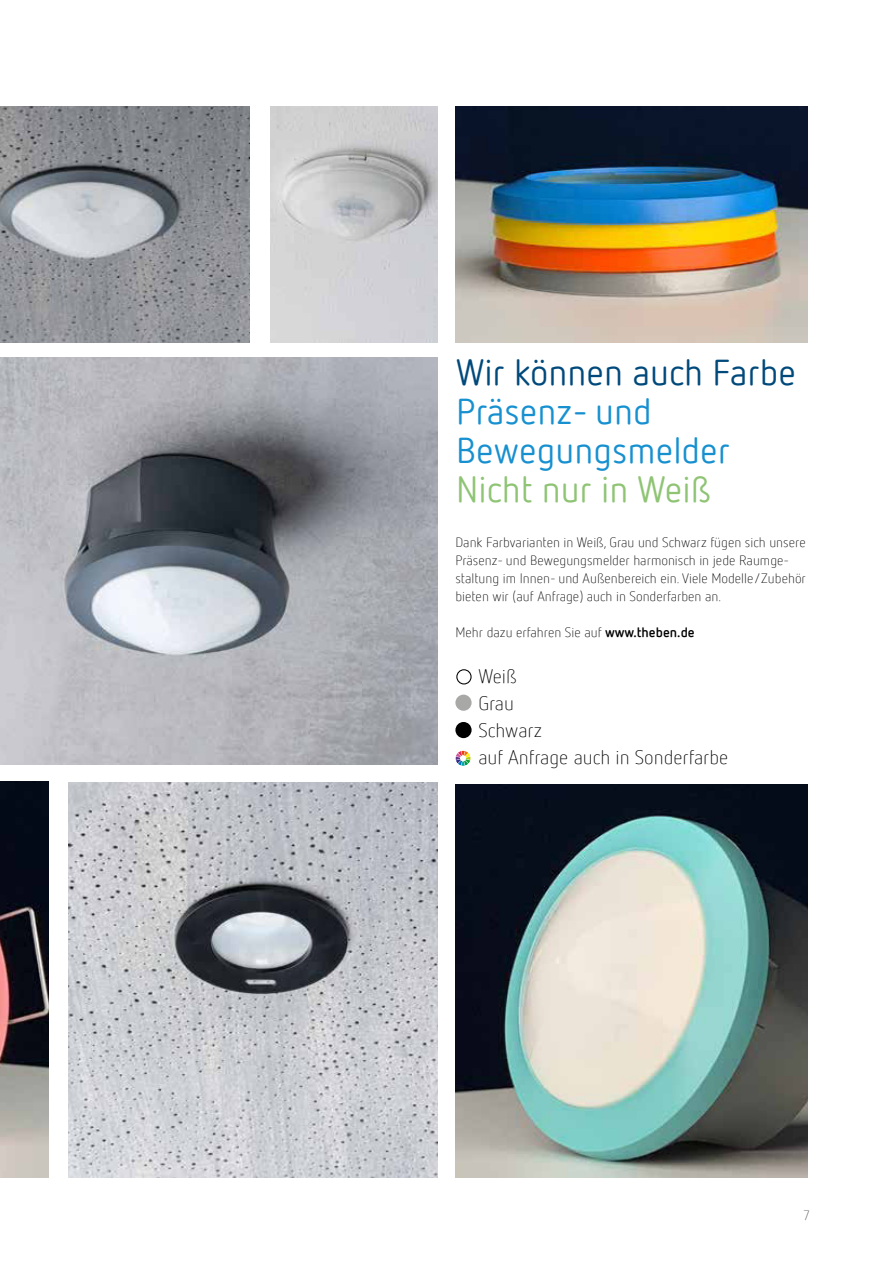
<style>
.page{position:relative;width:893px;height:1263px;background:#fff}
.page>*{position:absolute;margin:0;border:0;box-sizing:border-box;transform-origin:0 0}
.t1{font:36px/39px "Netto Offc Pro";color:#1790d0}
.t2{font:36px "Netto Offc Pro";color:#00497b}
.t3{font:36px "Netto Offc Pro";color:#8fc475}
.t4{font:300 19.35px/27px "Netto Offc Pro";color:#000}
.t5{font:300 13.5px/18px "Netto Offc Pro";color:#000}
.t6{font:300 13.5px "Netto Offc Pro";color:#575756}
.s1{font-weight:700}
</style>
<div class="page">
<div style="left:455px;top:722px;width:17px;height:16px;background:#000;border-radius:50%"></div>
<div style="left:455px;top:695px;width:17px;height:16px;background:#a8a8a7;border-radius:50%"></div>
<div style="left:456px;top:669px;width:16px;height:15px;border:1px solid #000;border-radius:50%"></div>
<svg style="left:455px;top:751px;width:16px;height:15px"></svg>
<img style="left:0;top:106px;width:250px;height:236px">
<img style="left:0;top:357px;width:437px;height:407px">
<img style="left:455px;top:106px;width:353px;height:236px">
<img style="left:270px;top:106px;width:167px;height:236px">
<img style="left:0;top:781px;width:49px;height:397px">
<img style="left:68px;top:782px;width:369px;height:396px">
<img style="left:455px;top:784px;width:353px;height:394px">
<h1 class="t2" style="left:456px;top:353px;width:341px">Wir können auch Farbe</h1>
<h1 class="t1" style="left:456px;top:393px;width:275px">Präsenz- und<br>Bewegungsmelder</h1>
<h1 class="t3" style="left:456px;top:470px;width:257px">Nicht nur in Weiß</h1>
<p class="t5" style="left:455px;top:534px;width:352px">Dank Farbvarianten in Weiß, Grau und Schwarz fügen sich unsere Präsenz- und Bewegungsmelder harmonisch in jede Raumge&shy;staltung im Innen- und Außenbereich ein. Viele Modelle/Zubehör bieten wir (auf Anfrage) auch in Sonderfarben an.</p>
<p class="t5" style="left:455px;top:624px;width:241px">Mehr dazu erfahren Sie auf <span class="s1">www.theben.de</span></p>
<h2 class="t4" style="left:478px;top:663px;width:251px">Weiß<br>Grau<br>Schwarz<br>auf Anfrage auch in Sonderfarbe</h2>
<p class="t6" style="left:803px;top:1209px;width:8px">7</p>
</div>
